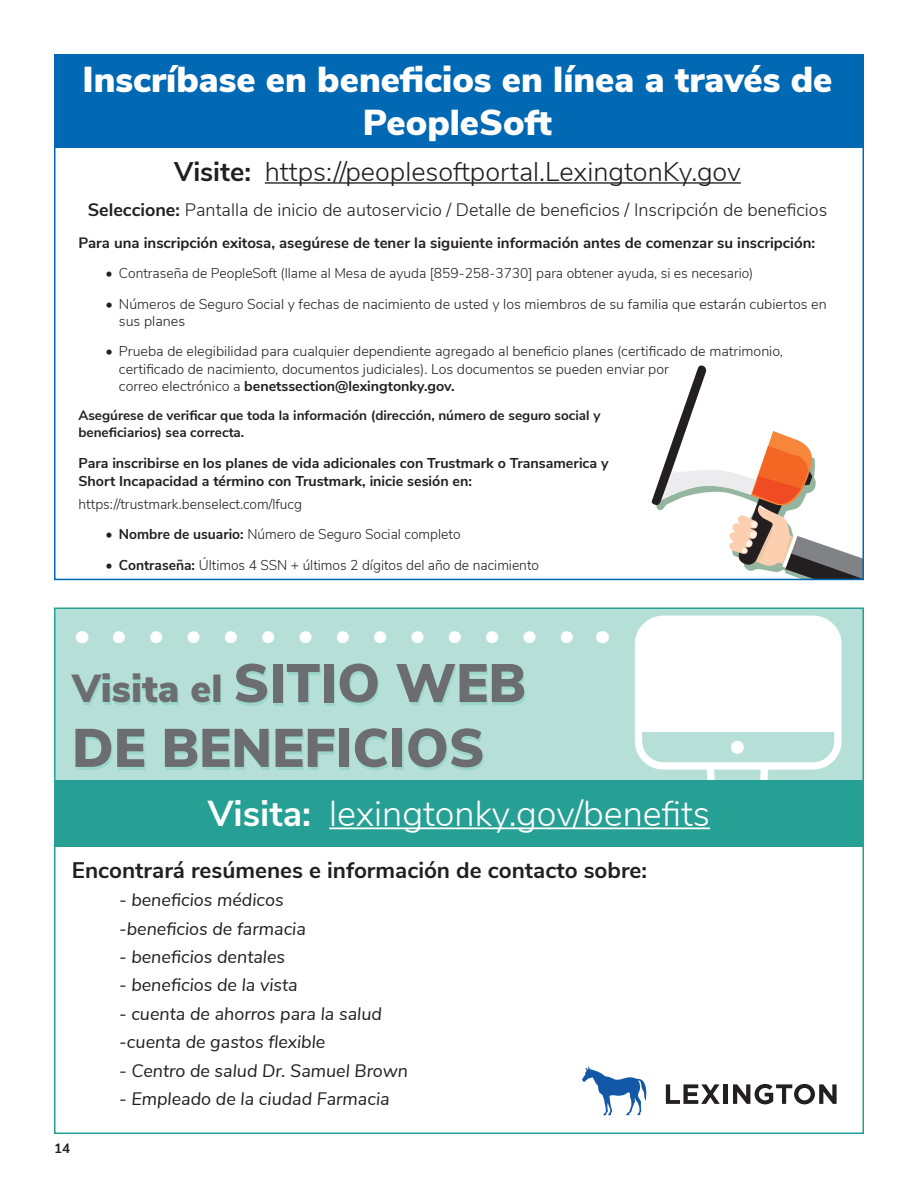
<style>
.page{position:relative;width:918px;height:1188px;background:#fff}
.page>*{position:absolute;margin:0;border:0;box-sizing:border-box;transform-origin:0 0}
.t1{font:900 54px "Nunito Sans";color:#6c6d70}
.t2{font:900 39px "Nunito Sans";color:#6c6d70}
.t3{font:900 36px/43.2px "Nunito Sans";color:#fff;text-align:center}
.t4{font:300 36px "Nunito Sans";color:#fff}
.t5{font:300 27px "Nunito Sans";color:#231f20}
.t6{font:700 22.5px "Nunito Sans";color:#231f20}
.t7{font:italic 18px "Nunito Sans";color:#231f20}
.t8{font:300 18px "Nunito Sans";color:#231f20}
.t9{font:700 15px "Nunito Sans";color:#231f20}
.t10{font:300 14.25px/17.1px "Nunito Sans";color:#231f20}
.t11{font:700 14.25px/18px "Nunito Sans";color:#231f20}
.t12{font:700 13.5px/16.2px "Nunito Sans";color:#231f20}
.s1{font-weight:700}
.s2{font-weight:400}
.s3{font-size:54px}
</style>
<div class="page">
<div style="left:54px;top:608px;width:810px;height:172px;background:#b6e0d7"></div>
<div style="left:643px;top:624px;width:191px;height:108px;background:#fff"></div>
<div style="left:635px;top:616px;width:207px;height:154px;border:7px solid #fff;border-radius:25px"></div>
<div style="left:731px;top:741px;width:13px;height:13px;background:#fff;border-radius:50%"></div>
<svg style="left:702px;top:762px;width:71px;height:18px"></svg>
<svg style="left:651px;top:365px;width:210px;height:212px"></svg>
<div style="left:54px;top:54px;width:810px;height:94px;background:#0168b3"></div>
<hr style="left:265px;top:182px;width:476px;height:2px;background:#231f20">
<div style="left:54px;top:780px;width:810px;height:67px;background:#26a095"></div>
<hr style="left:329px;top:827px;width:381px;height:2px;background:#fff">
<svg style="left:666px;top:1084px;width:54px;height:20px"></svg>
<div style="left:723px;top:1084px;width:5px;height:20px;background:#231f20"></div>
<svg style="left:733px;top:1084px;width:104px;height:20px"></svg>
<svg style="left:582px;top:1066px;width:64px;height:49px"></svg>
<svg style="left:119px;top:631px;width:454px;height:12px"></svg>
<svg style="left:82px;top:631px;width:1px;height:12px"></svg>
<svg style="left:602px;top:631px;width:1px;height:12px"></svg>
<p class="t3" style="left:83px;top:56px;width:751px">Inscríbase en beneficios en línea a través de<br>PeopleSoft</p>
<p class="t5" style="left:174px;top:152px;width:568px"><span class="s1">Visite:</span> https://peoplesoftportal.LexingtonKy.gov</p>
<p class="t8" style="left:88px;top:197px;width:741px"><span class="s1">Seleccione:</span> Pantalla de inicio de autoservicio / Detalle de beneficios / Inscripción de beneficios</p>
<p class="t9" style="left:78px;top:231px;width:738px">Para una inscripción exitosa, asegúrese de tener la siguiente información antes de comenzar su inscripción:</p>
<p class="t10" style="left:105px;top:264px;width:649px">• Contraseña de PeopleSoft (llame al Mesa de ayuda [859-258-3730] para obtener ayuda, si es necesario)</p>
<p class="t10" style="left:119px;top:294px;width:709px;text-indent:-14px">• Números de Seguro Social y fechas de nacimiento de usted y los miembros de su familia que estarán cubiertos en sus planes</p>
<p class="t10" style="left:119px;top:342px;width:666px;text-indent:-14px">• Prueba de elegibilidad para cualquier dependiente agregado al beneficio planes (certificado de matrimonio, certificado de nacimiento, documentos judiciales). Los documentos se pueden enviar por<br>correo electrónico a <span class="s1">benetssection@lexingtonky.gov.</span></p>
<p class="t12" style="left:78px;top:407px;width:523px">Asegúrese de verificar que toda la información (dirección, número de seguro social y beneficiarios) sea correcta.</p>
<p class="t11" style="left:78px;top:453px;width:532px">Para inscribirse en los planes de vida adicionales con Trustmark o Transamerica y<br>Short Incapacidad a término con Trustmark, inicie sesión en:</p>
<p class="t10" style="left:78px;top:494px;width:225px">https://trustmark.benselect.com/lfucg</p>
<p class="t10" style="left:105px;top:525px;width:357px"><span class="s2">•</span> <span class="s1">Nombre de usuario:</span> Número de Seguro Social completo</p>
<p class="t10" style="left:105px;top:555px;width:435px"><span class="s2">•</span> <span class="s1">Contraseña:</span> Últimos 4 SSN + últimos 2 dígitos del año de nacimiento</p>
<p class="t2" style="left:72px;top:660px;width:455px">Visita el <span class="s3">SITIO WEB</span></p>
<p class="t1" style="left:72px;top:708px;width:414px">DE BENEFICIOS</p>
<p class="t4" style="left:208px;top:787px;width:504px"><span class="s1">Visita:</span> lexingtonky.gov/benefits</p>
<p class="t6" style="left:72px;top:854px;width:577px">Encontrará resúmenes e información de contacto sobre:</p>
<p class="t7" style="left:119px;top:887px;width:166px">- beneficios médicos</p>
<p class="t7" style="left:119px;top:915px;width:188px">-beneficios de farmacia</p>
<p class="t7" style="left:119px;top:944px;width:168px">- beneficios dentales</p>
<p class="t7" style="left:119px;top:972px;width:180px">- beneficios de la vista</p>
<p class="t7" style="left:119px;top:1000px;width:264px">- cuenta de ahorros para la salud</p>
<p class="t7" style="left:119px;top:1029px;width:208px">-cuenta de gastos flexible</p>
<p class="t7" style="left:119px;top:1057px;width:291px">- Centro de salud Dr. Samuel Brown</p>
<p class="t7" style="left:119px;top:1085px;width:272px">- Empleado de la ciudad Farmacia</p>
<p class="t12" style="left:54px;top:1139px;width:18px">14</p>
</div>
